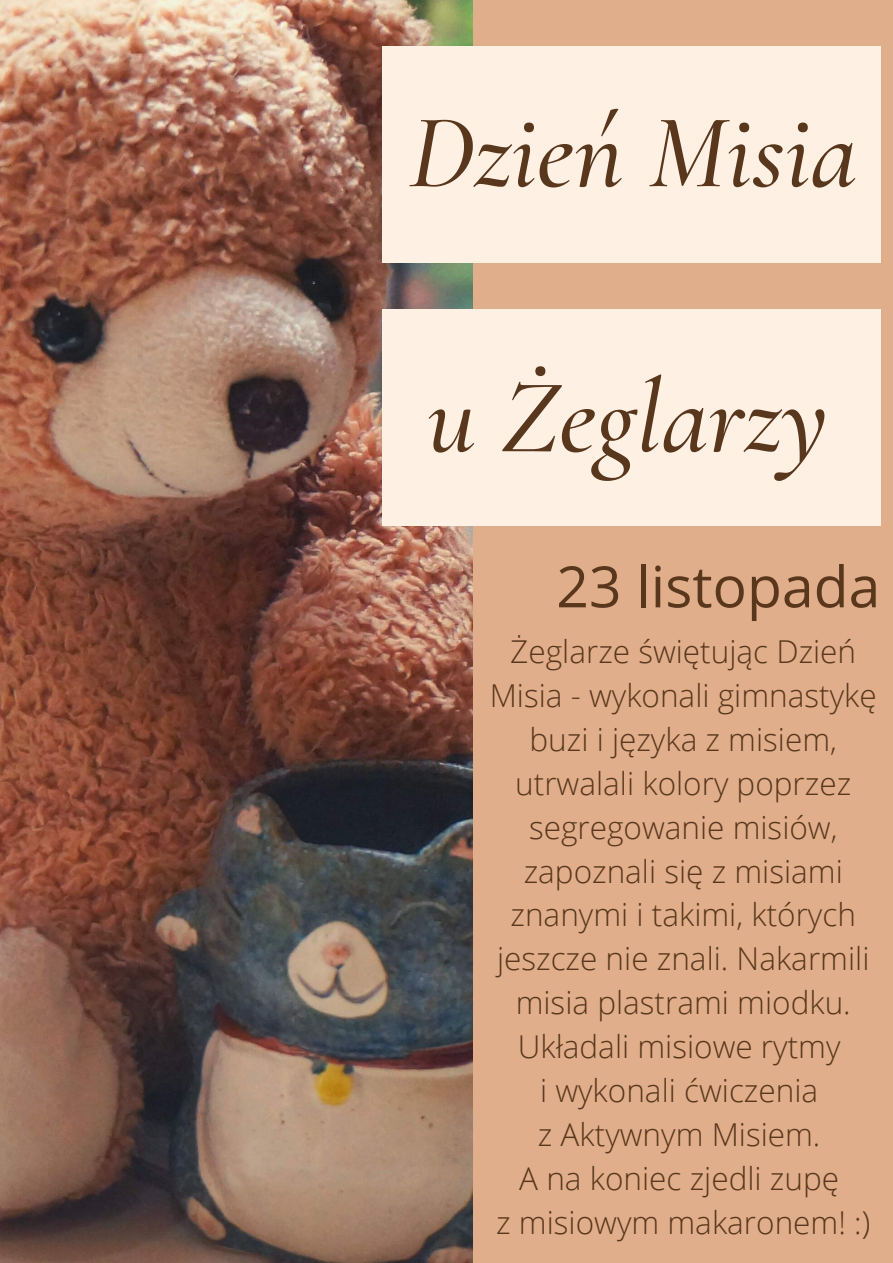
<style>
.page{position:relative;width:893px;height:1263px;background:#e0ae8b}
.page>*{position:absolute;margin:0;border:0;box-sizing:border-box;transform-origin:0 0}
.t1{font:italic 500 105.9px "Cormorant Garamond";color:#59371c}
.t2{font:italic 500 105.82px "Cormorant Garamond";color:#59371c}
.t3{font:57px "Open Sans";color:#59371c}
.t4{font:300 31.5px/44px "Open Sans";color:#59371c;text-align:center}
</style>
<div class="page">
<img style="left:0;top:0;width:473px;height:1263px">
<div style="left:382px;top:47px;width:498px;height:216px;background:#fff0e4"></div>
<div style="left:382px;top:310px;width:498px;height:216px;background:#fff0e4"></div>
<h1 class="t1" style="left:408px;top:88px;width:450px">Dzień Misia</h1>
<h2 class="t2" style="left:427px;top:353px;width:403px">u Żeglarzy</h2>
<h3 class="t3" style="left:556px;top:546px;width:325px">23 listopada</h3>
<p class="t4" style="left:490px;top:628px;width:388px">Żeglarze świętując Dzień<br>Misia - wykonali gimnastykę buzi i języka z misiem, utrwalali kolory poprzez segregowanie misiów, zapoznali się z misiami znanymi i takimi, których jeszcze nie znali. Nakarmili misia plastrami miodku.<br>Układali misiowe rytmy<br>i wykonali ćwiczenia<br>z Aktywnym Misiem.<br>A na koniec zjedli zupę<br>z misiowym makaronem! :)</p>
</div>
